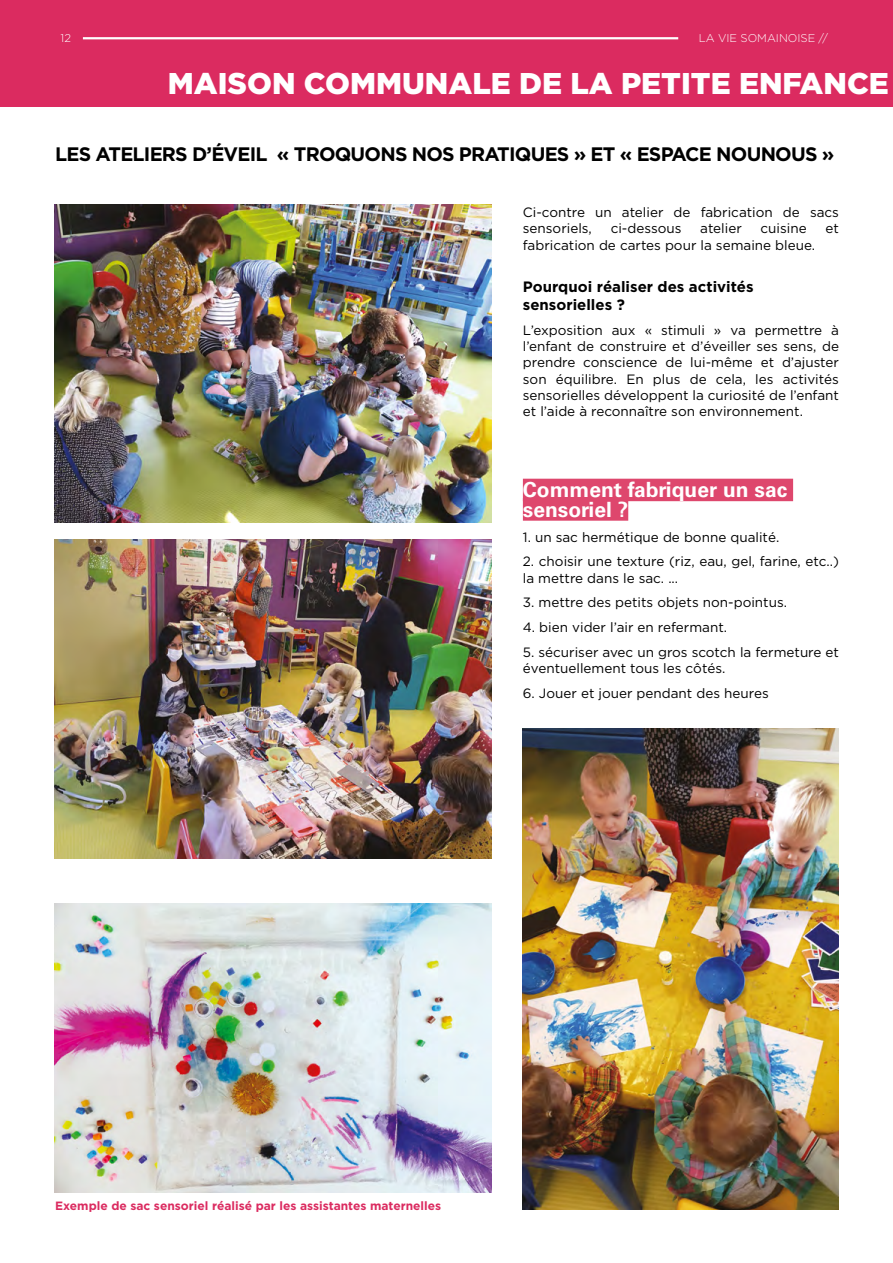
<style>
.page{position:relative;width:893px;height:1263px;background:#fff}
.page>*{position:absolute;margin:0;border:0;box-sizing:border-box;transform-origin:0 0}
.t1{font:900 30px "Gotham";color:#fff}
.t2{font:700 21px/19.5px "Univers";color:#fff}
.t3{font:700 19.5px "Gotham";letter-spacing:-.04em;color:#000}
.t4{font:700 15px/18px "Gotham";color:#000}
.t5{font:13.5px/16.2px "Gotham";color:#000}
.t6{font:700 12px "Gotham";color:#db2b60}
.t7{font:300 11.25px "Gotham";color:#fff}
</style>
<div class="page">
<div style="left:523px;top:479px;width:270px;height:22px;background:#de476d"></div>
<div style="left:523px;top:498px;width:105px;height:23px;background:#de476d"></div>
<img style="left:54px;top:204px;width:438px;height:319px">
<img style="left:54px;top:540px;width:438px;height:318px">
<img style="left:523px;top:729px;width:316px;height:481px">
<img style="left:54px;top:904px;width:438px;height:288px">
<div style="left:0;top:0;width:893px;height:106px;background:#db2b60"></div>
<hr style="left:83px;top:37px;width:595px;height:2px;background:#fff">
<p class="t7" style="left:61px;top:32px;width:12px">12</p>
<p class="t7" style="left:699px;top:32px;width:131px">LA VIE SOMAINOISE //</p>
<h1 class="t1" style="left:168px;top:66px;width:723px">MAISON COMMUNALE DE LA PETITE ENFANCE</h1>
<h3 class="t3" style="left:55px;top:143px;width:781px">LES ATELIERS D’ÉVEIL « TROQUONS NOS PRATIQUES » ET « ESPACE NOUNOUS »</h3>
<p class="t5" style="left:523px;top:204px;width:318px">Ci-contre un atelier de fabrication de sacs sensoriels,</p>
<p class="t5" style="left:611px;top:220px;width:72px">ci-dessous</p>
<p class="t5" style="left:700px;top:220px;width:43px">atelier</p>
<p class="t5" style="left:761px;top:220px;width:48px">cuisine</p>
<p class="t5" style="left:825px;top:220px;width:15px">et</p>
<p class="t5" style="left:523px;top:237px;width:294px">fabrication de cartes pour la semaine bleue.</p>
<p class="t4" style="left:523px;top:278px;width:232px">Pourquoi réaliser des activités sensorielles ?</p>
<p class="t5" style="left:523px;top:322px;width:318px;text-align:justify">L’exposition aux « stimuli » va permettre à l’enfant de construire et d’éveiller ses sens, de prendre conscience de lui-même et d’ajuster son équilibre. En plus de cela, les activités sensorielles développent la curiosité de l’enfant et l’aide à reconnaître son environnement.</p>
<h2 class="t2" style="left:523px;top:480px;width:266px">Comment fabriquer un sac sensoriel ?</h2>
<p class="t5" style="left:523px;top:528px;width:258px">1. un sac hermétique de bonne qualité.</p>
<p class="t5" style="left:523px;top:553px;width:318px">2. choisir une texture (riz, eau, gel, farine, etc..) la mettre dans le sac. ...</p>
<p class="t5" style="left:523px;top:594px;width:266px">3. mettre des petits objets non-pointus.</p>
<p class="t5" style="left:523px;top:619px;width:206px">4. bien vider l’air en refermant.</p>
<p class="t5" style="left:523px;top:643px;width:318px">5. sécuriser avec un gros scotch la fermeture et éventuellement tous les côtés.</p>
<p class="t5" style="left:523px;top:684px;width:247px">6. Jouer et jouer pendant des heures</p>
<p class="t6" style="left:55px;top:1199px;width:387px">Exemple de sac sensoriel réalisé par les assistantes maternelles</p>
</div>
